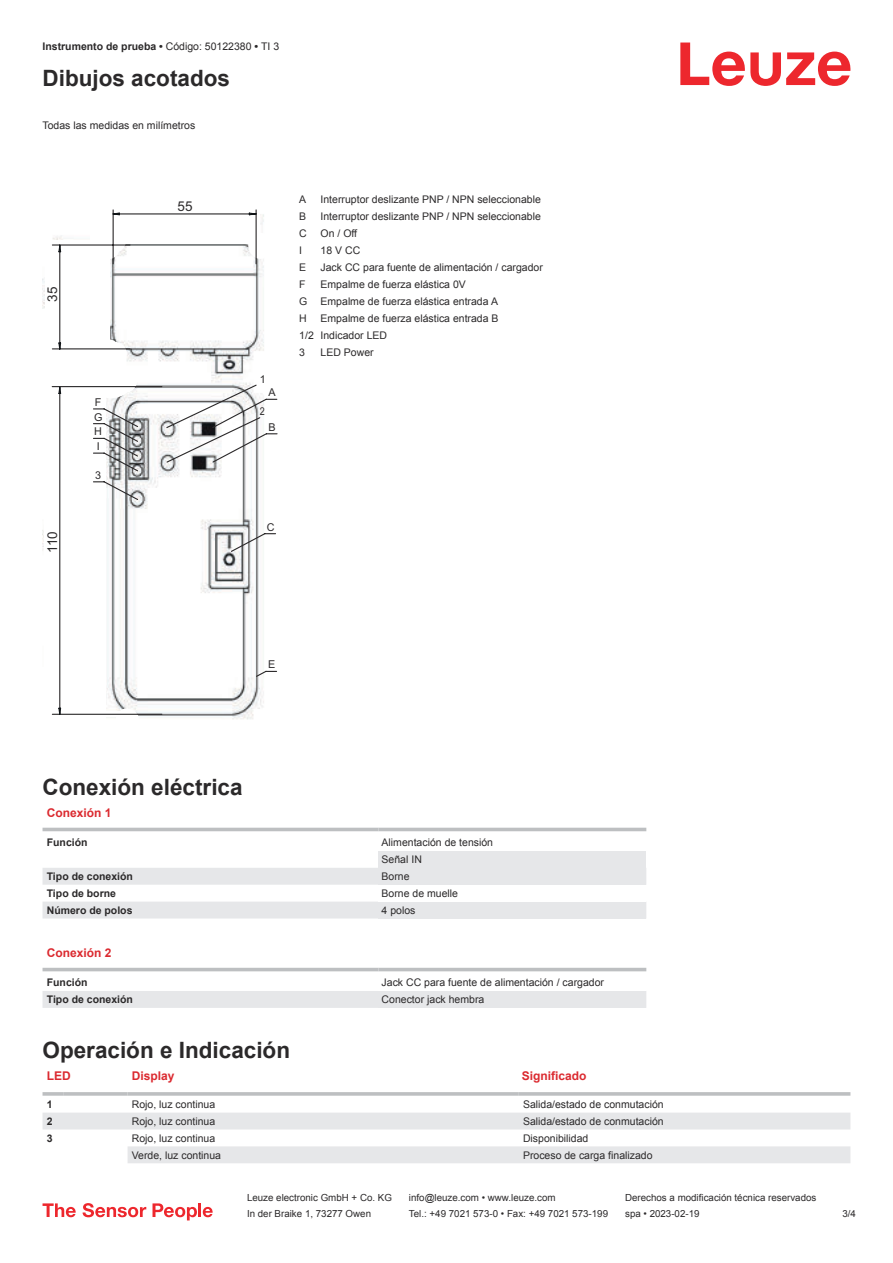
<style>
.page{position:relative;width:893px;height:1263px;background:#fff}
.page>*{position:absolute;margin:0;border:0;box-sizing:border-box;transform-origin:0 0}
.t1{font:700 22.5px "Arial";color:#2b292a}
.t2{font:13.5px "Arial";color:#2b292a}
.t3{font:700 12px "Arial";color:#db2a30}
.t4{font:10.8px/15.5px "Arial";color:#2b292a}
.t5{font:10.8px "Arial";color:#2b292a;scale:.83 1}
.t6{font:10.5px/17px "Arial";color:#2b292a}
.t7{font:700 10.5px "Arial";color:#2b292a}
.t8{font:9.75px "Arial";color:#2b292a}
.s1{font-weight:400}
</style>
<div class="page">
<svg style="left:680px;top:43px;width:170px;height:43px"></svg>
<svg style="left:43px;top:827px;width:603px;height:5px"></svg>
<svg style="left:43px;top:868px;width:335px;height:50px"></svg>
<hr style="left:43px;top:828px;width:335px;height:3px;background:#bdbfc1">
<hr style="left:378px;top:828px;width:268px;height:3px;background:#bdbfc1">
<div style="left:378px;top:851px;width:268px;height:17px;background:#e6e7e9"></div>
<div style="left:378px;top:868px;width:268px;height:17px;background:#e6e7e9"></div>
<div style="left:378px;top:901px;width:268px;height:17px;background:#e6e7e9"></div>
<svg style="left:43px;top:967px;width:603px;height:41px"></svg>
<hr style="left:43px;top:968px;width:335px;height:3px;background:#bdbfc1">
<hr style="left:378px;top:968px;width:268px;height:3px;background:#bdbfc1">
<div style="left:378px;top:974px;width:268px;height:17px;background:#fff"></div>
<div style="left:378px;top:991px;width:268px;height:17px;background:#e6e7e9"></div>
<svg style="left:43px;top:1113px;width:807px;height:50px"></svg>
<hr style="left:43px;top:1092px;width:21px;height:4px;background:#c5c7c8">
<hr style="left:64px;top:1092px;width:64px;height:4px;background:#c5c7c8">
<hr style="left:128px;top:1092px;width:391px;height:4px;background:#c5c7c8">
<svg style="left:519px;top:1092px;width:331px;height:4px"></svg>
<svg style="left:43px;top:1203px;width:33px;height:14px"></svg>
<svg style="left:83px;top:1203px;width:63px;height:14px"></svg>
<svg style="left:153px;top:1203px;width:44px;height:17px"></svg>
<hr style="left:198px;top:1203px;width:3px;height:14px;background:#ed272d">
<svg style="left:203px;top:1207px;width:10px;height:10px"></svg>
<hr style="left:113px;top:210px;width:1px;height:54px;background:#2b292a">
<hr style="left:52px;top:244px;width:78px;height:2px;background:#2b292a">
<hr style="left:52px;top:348px;width:78px;height:1px;background:#2b292a">
<hr style="left:52px;top:386px;width:110px;height:1px;background:#2b292a">
<hr style="left:52px;top:714px;width:110px;height:1px;background:#2b292a">
<svg style="left:58px;top:212px;width:220px;height:508px"></svg>
<p class="t7" style="left:43px;top:43px;width:238px">Instrumento de prueba • <span class="s1">Código: 50122380</span> • <span class="s1">TI 3</span></p>
<h1 class="t1" style="left:43px;top:70px;width:189px">Dibujos acotados</h1>
<p class="t6" style="left:43px;top:117px;width:154px">Todas las medidas en milímetros</p>
<p class="t2" style="left:45px;top:302px;width:17px;rotate:-90deg">35</p>
<p class="t2" style="left:45px;top:553px;width:23px;rotate:-90deg">110</p>
<p class="t4" style="left:94px;top:394px;width:10px">F<br>G</p>
<p class="t4" style="left:94px;top:424px;width:9px;line-height:15px">H<br>I</p>
<p class="t4" style="left:95px;top:467px;width:8px">3</p>
<p class="t2" style="left:178px;top:199px;width:17px">55</p>
<p class="t4" style="left:260px;top:371px;width:8px">1</p>
<p class="t5" style="left:260px;top:405px;width:8px">2</p>
<p class="t4" style="left:269px;top:385px;width:9px">A</p>
<p class="t4" style="left:269px;top:419px;width:9px">B</p>
<p class="t6" style="left:299px;top:192px;width:9px">A</p>
<p class="t6" style="left:321px;top:192px;width:222px">Interruptor deslizante PNP / NPN seleccionable</p>
<p class="t6" style="left:299px;top:209px;width:9px">B</p>
<p class="t6" style="left:321px;top:209px;width:222px">Interruptor deslizante PNP / NPN seleccionable</p>
<p class="t6" style="left:299px;top:226px;width:9px">C</p>
<p class="t6" style="left:321px;top:226px;width:38px">On / Off</p>
<p class="t6" style="left:299px;top:243px;width:4px">I</p>
<p class="t6" style="left:321px;top:243px;width:41px">18 V CC</p>
<p class="t6" style="left:299px;top:260px;width:9px">E</p>
<p class="t6" style="left:321px;top:260px;width:224px">Jack CC para fuente de alimentación / cargador</p>
<p class="t6" style="left:299px;top:277px;width:8px">F</p>
<p class="t6" style="left:299px;top:277px;width:200px;text-indent:21px">Empalme de fuerza elástica 0V<br>G Empalme de fuerza elástica entrada A<br>H</p>
<p class="t6" style="left:299px;top:311px;width:201px;text-indent:21px">Empalme de fuerza elástica entrada B<br>1/2 Indicador LED<br>3</p>
<p class="t6" style="left:321px;top:345px;width:55px">LED Power</p>
<p class="t4" style="left:267px;top:519px;width:9px">C</p>
<p class="t4" style="left:268px;top:657px;width:9px">E</p>
<h1 class="t1" style="left:43px;top:778px;width:202px">Conexión eléctrica</h1>
<p class="t3" style="left:47px;top:808px;width:66px">Conexión 1</p>
<p class="t7" style="left:47px;top:838px;width:42px">Función</p>
<p class="t6" style="left:382px;top:835px;width:113px">Alimentación de tensión<br>Señal IN</p>
<p class="t7" style="left:47px;top:872px;width:88px">Tipo de conexión</p>
<p class="t6" style="left:382px;top:869px;width:30px">Borne</p>
<p class="t7" style="left:47px;top:889px;width:71px">Tipo de borne</p>
<p class="t6" style="left:382px;top:886px;width:78px">Borne de muelle</p>
<p class="t7" style="left:47px;top:906px;width:87px">Número de polos</p>
<p class="t6" style="left:382px;top:902px;width:35px">4 polos</p>
<p class="t3" style="left:47px;top:948px;width:66px">Conexión 2</p>
<p class="t7" style="left:47px;top:978px;width:42px">Función</p>
<p class="t6" style="left:382px;top:975px;width:224px">Jack CC para fuente de alimentación / cargador</p>
<p class="t7" style="left:47px;top:995px;width:88px">Tipo de conexión</p>
<p class="t6" style="left:382px;top:992px;width:104px">Conector jack hembra</p>
<h1 class="t1" style="left:43px;top:1042px;width:249px">Operación e Indicación</h1>
<p class="t3" style="left:47px;top:1071px;width:25px">LED</p>
<p class="t3" style="left:132px;top:1071px;width:44px">Display</p>
<p class="t3" style="left:522px;top:1071px;width:66px">Significado</p>
<p class="t7" style="left:47px;top:1100px;width:7px">1</p>
<p class="t6" style="left:132px;top:1097px;width:85px">Rojo, luz continua</p>
<p class="t6" style="left:523px;top:1097px;width:142px">Salida/estado de conmutación</p>
<p class="t7" style="left:47px;top:1117px;width:7px">2</p>
<p class="t6" style="left:132px;top:1113px;width:85px">Rojo, luz continua</p>
<p class="t6" style="left:523px;top:1113px;width:142px">Salida/estado de conmutación</p>
<p class="t7" style="left:47px;top:1134px;width:7px">3</p>
<p class="t6" style="left:132px;top:1130px;width:85px">Rojo, luz continua</p>
<p class="t6" style="left:523px;top:1130px;width:67px">Disponibilidad</p>
<p class="t6" style="left:132px;top:1147px;width:91px">Verde, luz continua</p>
<p class="t6" style="left:523px;top:1147px;width:131px">Proceso de carga finalizado</p>
<p class="t8" style="left:247px;top:1194px;width:146px">Leuze electronic GmbH + Co. KG</p>
<p class="t8" style="left:409px;top:1194px;width:148px">info@leuze.com • www.leuze.com</p>
<p class="t8" style="left:625px;top:1194px;width:193px">Derechos a modificación técnica reservados</p>
<p class="t8" style="left:247px;top:1210px;width:126px">In der Braike 1, 73277 Owen</p>
<p class="t8" style="left:409px;top:1210px;width:201px">Tel.: +49 7021 573-0 • Fax: +49 7021 573-199</p>
<p class="t8" style="left:625px;top:1210px;width:76px">spa • 2023-02-19</p>
<p class="t8" style="left:842px;top:1210px;width:15px">3 /4</p>
</div>
